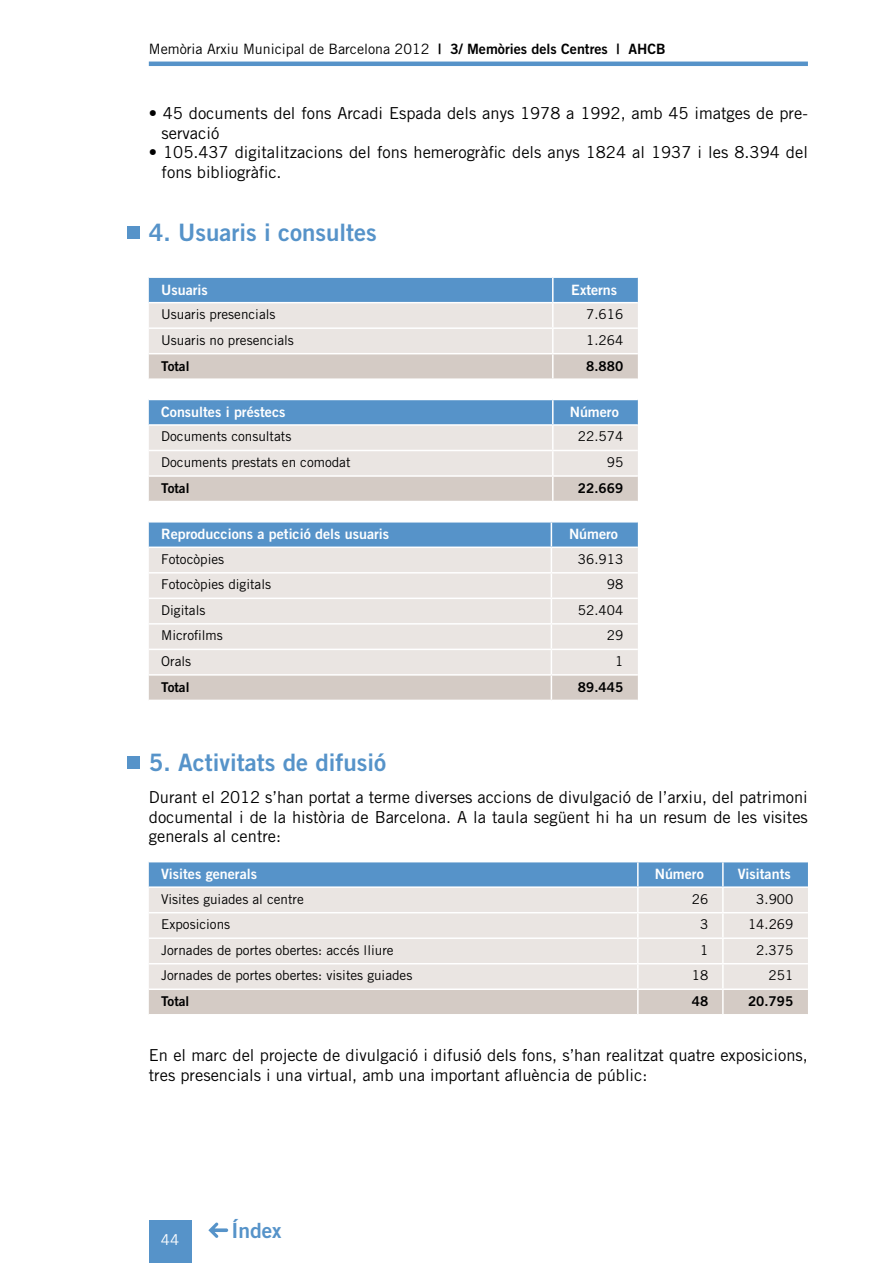
<style>
.page{position:relative;width:893px;height:1263px;background:#fff}
.page>*{position:absolute;margin:0;border:0;box-sizing:border-box;transform-origin:0 0}
.t1{font:24px "Trade Gothic Bold Two";color:#5693c9}
.t2{font:21px "Trade Gothic Bold Two";color:#5693c9}
.t3{font:16.5px/19.5px "Trade Gothic";color:#000}
.t4{font:15px "Trade Gothic";color:#fff}
.t5{font:14.25px "Trade Gothic Bold Two";color:#fff}
.t6{font:14.25px "Trade Gothic";color:#000}
.t7{font:13.5px "Trade Gothic";color:#000}
.t8{font:13.5px "Trade Gothic Bold Two";color:#000}
.s1{font-family:"Trade Gothic Bold Two"}
</style>
<div class="page">
<div style="left:149px;top:1220px;width:42px;height:43px;background:#5693c9"></div>
<hr style="left:149px;top:62px;width:659px;height:4px;background:#5693c9">
<svg style="left:208px;top:1222px;width:20px;height:16px"></svg>
<div style="left:128px;top:226px;width:12px;height:13px;background:#5693c9"></div>
<div style="left:128px;top:756px;width:12px;height:13px;background:#5693c9"></div>
<svg style="left:149px;top:278px;width:489px;height:100px;background:#bfcad4"></svg>
<hr style="left:552px;top:278px;width:2px;height:24px;background:#fff">
<hr style="left:149px;top:302px;width:404px;height:1px;background:#fff">
<hr style="left:553px;top:302px;width:85px;height:1px;background:#fff">
<hr style="left:552px;top:303px;width:2px;height:24px;background:#fff">
<hr style="left:149px;top:327px;width:404px;height:2px;background:#fff">
<hr style="left:553px;top:327px;width:85px;height:2px;background:#fff">
<hr style="left:552px;top:329px;width:2px;height:24px;background:#fff">
<hr style="left:149px;top:353px;width:404px;height:1px;background:#fff">
<hr style="left:553px;top:353px;width:85px;height:1px;background:#fff">
<hr style="left:552px;top:354px;width:2px;height:24px;background:#fff">
<svg style="left:149px;top:400px;width:489px;height:101px;background:#c0cad4"></svg>
<hr style="left:552px;top:400px;width:2px;height:24px;background:#fff">
<hr style="left:149px;top:424px;width:404px;height:2px;background:#fff">
<hr style="left:553px;top:424px;width:85px;height:2px;background:#fff">
<hr style="left:552px;top:426px;width:2px;height:24px;background:#fff">
<hr style="left:149px;top:450px;width:404px;height:1px;background:#fff">
<hr style="left:553px;top:450px;width:85px;height:1px;background:#fff">
<hr style="left:552px;top:451px;width:2px;height:24px;background:#fff">
<hr style="left:149px;top:475px;width:404px;height:2px;background:#fff">
<hr style="left:553px;top:475px;width:85px;height:2px;background:#fff">
<hr style="left:552px;top:477px;width:2px;height:24px;background:#fff">
<svg style="left:149px;top:522px;width:489px;height:178px;background:#d4d8dc"></svg>
<div style="left:149px;top:862px;width:659px;height:24px;background:#5693c9"></div>
<div style="left:149px;top:888px;width:659px;height:100px;background:#eae5e2"></div>
<div style="left:149px;top:990px;width:659px;height:24px;background:#d4cbc5"></div>
<hr style="left:637px;top:862px;width:2px;height:24px;background:#fff">
<hr style="left:722px;top:862px;width:2px;height:24px;background:#fff">
<hr style="left:637px;top:888px;width:2px;height:24px;background:#fff">
<hr style="left:722px;top:888px;width:2px;height:24px;background:#fff">
<hr style="left:149px;top:912px;width:489px;height:1px;background:#fff">
<hr style="left:638px;top:912px;width:85px;height:1px;background:#fff">
<hr style="left:637px;top:913px;width:2px;height:24px;background:#fff">
<hr style="left:723px;top:912px;width:85px;height:1px;background:#fff">
<hr style="left:722px;top:913px;width:2px;height:24px;background:#fff">
<hr style="left:149px;top:937px;width:489px;height:2px;background:#fff">
<hr style="left:638px;top:937px;width:85px;height:2px;background:#fff">
<hr style="left:637px;top:939px;width:2px;height:24px;background:#fff">
<hr style="left:723px;top:937px;width:85px;height:2px;background:#fff">
<hr style="left:722px;top:939px;width:2px;height:24px;background:#fff">
<hr style="left:149px;top:963px;width:489px;height:1px;background:#fff">
<hr style="left:638px;top:963px;width:85px;height:1px;background:#fff">
<hr style="left:637px;top:964px;width:2px;height:24px;background:#fff">
<hr style="left:723px;top:963px;width:85px;height:1px;background:#fff">
<hr style="left:722px;top:964px;width:2px;height:24px;background:#fff">
<hr style="left:637px;top:990px;width:2px;height:24px;background:#fff">
<hr style="left:722px;top:990px;width:2px;height:24px;background:#fff">
<p class="t6" style="left:149px;top:40px;width:518px">Memòria Arxiu Municipal de Barcelona 2012 <span class="s1">| 3/ Memòries dels Centres | AHCB</span></p>
<p class="t3" style="left:162px;top:103px;width:648px;text-indent:-13px">• 45 documents del fons Arcadi Espada dels anys 1978 a 1992, amb 45 imatges de pre&shy;servació</p>
<p class="t3" style="left:162px;top:142px;width:648px;text-indent:-13px">• 105.437 digitalitzacions del fons hemerogràfic dels anys 1824 al 1937 i les 8.394 del fons bibliogràfic.</p>
<h1 class="t1" style="left:149px;top:217px;width:229px">4. Usuaris i consultes</h1>
<p class="t5" style="left:161px;top:281px;width:48px">Usuaris</p>
<p class="t5" style="left:571px;top:281px;width:47px">Externs</p>
<p class="t7" style="left:161px;top:306px;width:116px">Usuaris presencials</p>
<p class="t7" style="left:586px;top:306px;width:39px">7.616</p>
<p class="t7" style="left:161px;top:332px;width:134px">Usuaris no presencials</p>
<p class="t7" style="left:586px;top:332px;width:39px">1.264</p>
<p class="t8" style="left:161px;top:357px;width:30px">Total</p>
<p class="t8" style="left:586px;top:357px;width:39px">8.880</p>
<p class="t5" style="left:161px;top:403px;width:126px">Consultes i préstecs</p>
<p class="t5" style="left:570px;top:403px;width:51px">Número</p>
<p class="t7" style="left:161px;top:428px;width:132px">Documents consultats</p>
<p class="t7" style="left:578px;top:428px;width:47px">22.574</p>
<p class="t7" style="left:161px;top:454px;width:191px">Documents prestats en comodat</p>
<p class="t7" style="left:607px;top:454px;width:18px">95</p>
<p class="t8" style="left:161px;top:480px;width:30px">Total</p>
<p class="t8" style="left:578px;top:480px;width:47px">22.669</p>
<p class="t5" style="left:161px;top:525px;width:229px">Reproduccions a petició dels usuaris</p>
<p class="t5" style="left:569px;top:525px;width:51px">Número</p>
<p class="t7" style="left:161px;top:551px;width:65px">Fotocòpies</p>
<p class="t7" style="left:578px;top:551px;width:47px">36.913</p>
<p class="t7" style="left:161px;top:576px;width:111px">Fotocòpies digitals</p>
<p class="t7" style="left:607px;top:576px;width:18px">98</p>
<p class="t7" style="left:161px;top:602px;width:46px">Digitals</p>
<p class="t7" style="left:578px;top:602px;width:47px">52.404</p>
<p class="t7" style="left:161px;top:627px;width:63px">Microfilms</p>
<p class="t7" style="left:607px;top:627px;width:18px">29</p>
<p class="t7" style="left:161px;top:653px;width:31px">Orals</p>
<p class="t7" style="left:615px;top:653px;width:10px">1</p>
<p class="t8" style="left:161px;top:679px;width:30px">Total</p>
<p class="t8" style="left:578px;top:679px;width:47px">89.445</p>
<h1 class="t1" style="left:149px;top:747px;width:239px">5. Activitats de difusió</h1>
<p class="t3" style="left:149px;top:787px;width:661px;text-align:justify">Durant el 2012 s’han portat a terme diverses accions de divulgació de l’arxiu, del patrimoni documental i de la història de Barcelona. A la taula següent hi ha un resum de les visites generals al centre:</p>
<p class="t5" style="left:161px;top:865px;width:97px">Visites generals</p>
<p class="t5" style="left:655px;top:865px;width:51px">Número</p>
<p class="t5" style="left:738px;top:865px;width:54px">Visitants</p>
<p class="t7" style="left:161px;top:891px;width:144px">Visites guiades al centre</p>
<p class="t7" style="left:692px;top:891px;width:18px">26</p>
<p class="t7" style="left:756px;top:891px;width:39px">3.900</p>
<p class="t7" style="left:161px;top:916px;width:70px">Exposicions</p>
<p class="t7" style="left:700px;top:916px;width:10px">3</p>
<p class="t7" style="left:748px;top:916px;width:47px">14.269</p>
<p class="t7" style="left:161px;top:942px;width:234px">Jornades de portes obertes: accés lliure</p>
<p class="t7" style="left:700px;top:942px;width:10px">1</p>
<p class="t7" style="left:756px;top:942px;width:39px">2.375</p>
<p class="t7" style="left:161px;top:967px;width:253px">Jornades de portes obertes: visites guiades</p>
<p class="t7" style="left:692px;top:967px;width:18px">18</p>
<p class="t7" style="left:769px;top:967px;width:26px">251</p>
<p class="t8" style="left:161px;top:993px;width:30px">Total</p>
<p class="t8" style="left:692px;top:993px;width:18px">48</p>
<p class="t8" style="left:748px;top:993px;width:47px">20.795</p>
<p class="t3" style="left:149px;top:1045px;width:661px">En el marc del projecte de divulgació i difusió dels fons, s’han realitzat quatre exposicions, tres presencials i una virtual, amb una important afluència de públic:</p>
<p class="t4" style="left:161px;top:1230px;width:20px">44</p>
<p class="t2" style="left:231px;top:1217px;width:52px">Índex</p>
</div>
